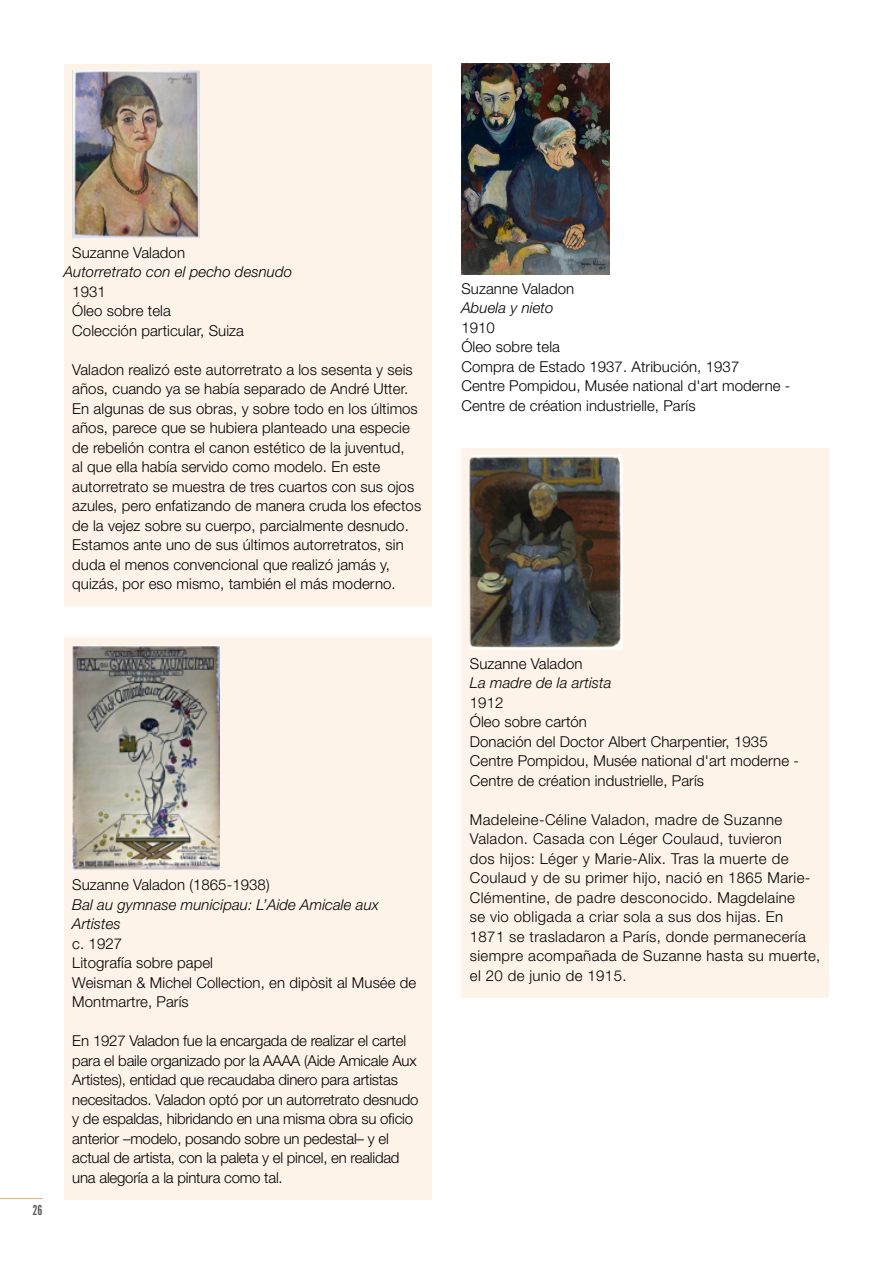
<style>
.page{position:relative;width:893px;height:1263px;background:#fff}
.page>*{position:absolute;margin:0;border:0;box-sizing:border-box;transform-origin:0 0}
.Texte_2{font:300 15px/19.5px "Helvetica Neue LT Std";letter-spacing:.005em;color:#000}
.Texte_2-2{font:300 15px/19.5px "Helvetica Neue LT Std";letter-spacing:-.015em;color:#000}
.Texte_2-3{font:300 15px/19.5px "Helvetica Neue LT Std";letter-spacing:.025em;color:#000}
.Texte_2_-_Cursiva{font:italic 300 15px/19.5px "Helvetica Neue LT Std";letter-spacing:.005em;color:#000}
.t1{font:15px "Alternate Got No 1 D";color:#575756}
</style>
<div class="page">
<hr style="left:0;top:1198px;width:43px;height:1px;background:#f7ac69">
<div style="left:461px;top:448px;width:368px;height:550px;background:#fef3e9"></div>
<div style="left:64px;top:637px;width:368px;height:562px;background:#fef3e9"></div>
<div style="left:64px;top:64px;width:368px;height:542px;background:#fef3e9"></div>
<img style="left:72px;top:70px;width:128px;height:168px">
<img style="left:72px;top:646px;width:147px;height:225px">
<img style="left:461px;top:64px;width:149px;height:210px">
<img style="left:470px;top:455px;width:153px;height:194px">
<p class="Texte_2" style="left:72px;top:242px;width:114px">Suzanne Valadon</p>
<p class="Texte_2_-_Cursiva" style="left:64px;top:262px;width:230px">Autorretrato con el pecho desnudo</p>
<p class="Texte_2" style="left:72px;top:281px;width:35px">1931</p>
<p class="Texte_2" style="left:72px;top:301px;width:100px">Óleo sobre tela</p>
<p class="Texte_2" style="left:72px;top:320px;width:173px">Colección particular, Suiza</p>
<p class="Texte_2" style="left:72px;top:359px;width:350px">Valadon realizó este autorretrato a los sesenta y seis años, cuando ya se había separado de André Utter.<br>En algunas de sus obras, y sobre todo en los últimos años, parece que se hubiera planteado una especie de rebelión contra el canon estético de la juventud,<br>al que ella había servido como modelo. En este autorretrato se muestra de tres cuartos con sus ojos azules, pero enfatizando de manera cruda los efectos de la vejez sobre su cuerpo, parcialmente desnudo.<br>Estamos ante uno de sus últimos autorretratos, sin duda el menos convencional que realizó jamás y, quizás, por eso mismo, también el más moderno.</p>
<p class="t1" style="left:32px;top:1202px;width:12px">26</p>
<p class="Texte_2" style="left:72px;top:875px;width:199px">Suzanne Valadon (1865-1938)</p>
<p class="Texte_2_-_Cursiva" style="left:72px;top:895px;width:308px">Bal au gymnase municipau: L’Aide Amicale aux<br>Artistes</p>
<p class="Texte_2" style="left:72px;top:933px;width:51px">c. 1927</p>
<p class="Texte_2" style="left:72px;top:953px;width:142px">Litografía sobre papel</p>
<p class="Texte_2" style="left:72px;top:972px;width:346px">Weisman &amp; Michel Collection, en dipòsit al Musée de<br>Montmartre, París</p>
<p class="Texte_2-2" style="left:72px;top:1031px;width:348px">En 1927 Valadon fue la encargada de realizar el cartel para el baile organizado por la AAAA (Aide Amicale Aux Artistes), entidad que recaudaba dinero para artistas necesitados. Valadon optó por un autorretrato desnudo y de espaldas, hibridando en una misma obra su oficio anterior –modelo, posando sobre un pedestal– y el actual de artista, con la paleta y el pincel, en realidad una alegoría a la pintura como tal.</p>
<p class="Texte_2" style="left:461px;top:278px;width:114px">Suzanne Valadon</p>
<p class="Texte_2_-_Cursiva" style="left:461px;top:298px;width:94px">Abuela y nieto</p>
<p class="Texte_2" style="left:461px;top:317px;width:35px">1910</p>
<p class="Texte_2" style="left:461px;top:337px;width:100px">Óleo sobre tela</p>
<p class="Texte_2" style="left:461px;top:356px;width:279px">Compra de Estado 1937. Atribución, 1937</p>
<p class="Texte_2" style="left:461px;top:376px;width:331px">Centre Pompidou, Musée national d'art moderne -<br>Centre de création industrielle, París</p>
<p class="Texte_2" style="left:470px;top:653px;width:114px">Suzanne Valadon</p>
<p class="Texte_2_-_Cursiva" style="left:470px;top:673px;width:143px">La madre de la artista</p>
<p class="Texte_2" style="left:470px;top:692px;width:35px">1912</p>
<p class="Texte_2" style="left:470px;top:712px;width:119px">Óleo sobre cartón</p>
<p class="Texte_2" style="left:470px;top:731px;width:299px">Donación del Doctor Albert Charpentier, 1935</p>
<p class="Texte_2" style="left:470px;top:751px;width:331px">Centre Pompidou, Musée national d'art moderne -<br>Centre de création industrielle, París</p>
<p class="Texte_2-3" style="left:470px;top:809px;width:352px">Madeleine-Céline Valadon, madre de Suzanne Valadon. Casada con Léger Coulaud, tuvieron<br>dos hijos: Léger y Marie-Alix. Tras la muerte de Coulaud y de su primer hijo, nació en 1865 Marie-Clémentine, de padre desconocido. Magdelaine<br>se vio obligada a criar sola a sus dos hijas. En 1871 se trasladaron a París, donde permanecería siempre acompañada de Suzanne hasta su muerte, el 20 de junio de 1915.</p>
</div>
